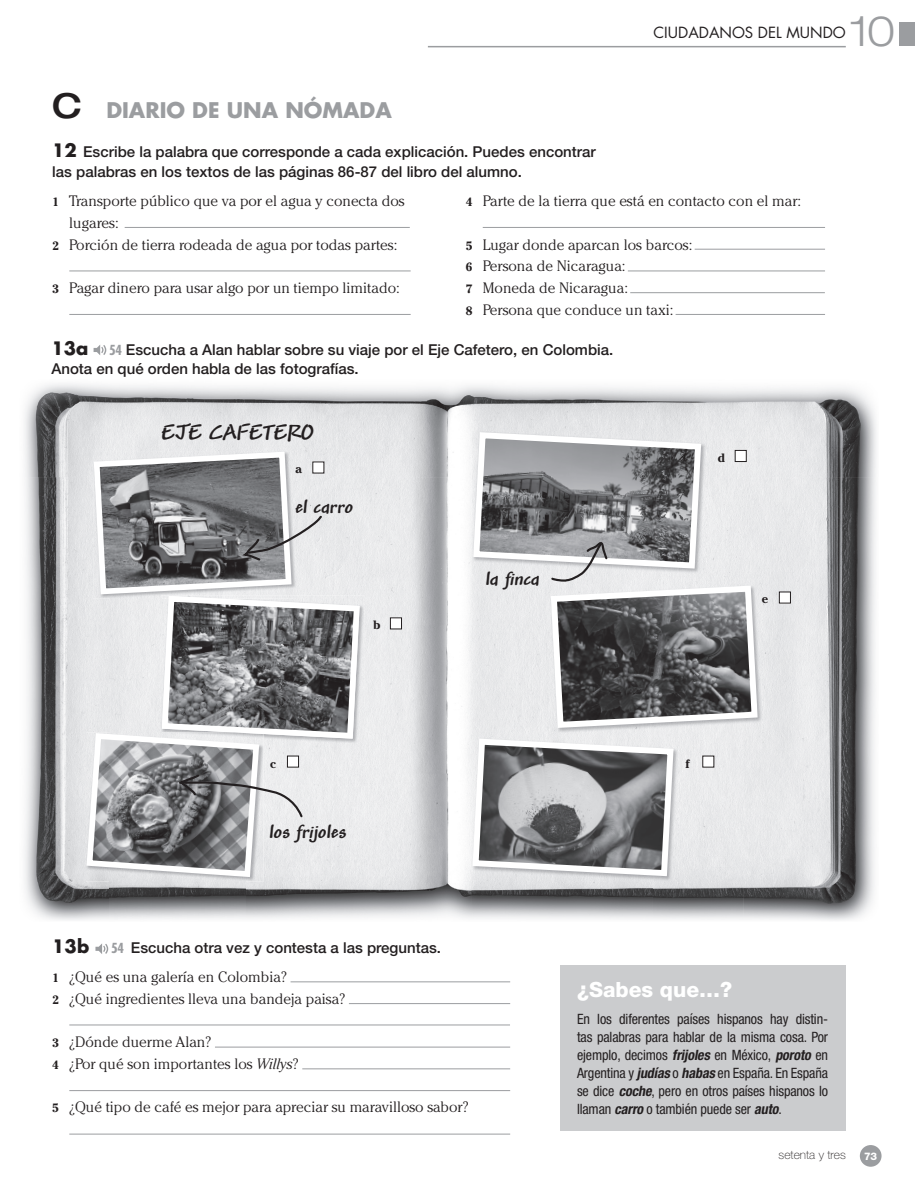
<style>
.page{position:relative;width:915px;height:1190px;background:#fff}
.page>*{position:absolute;margin:0;border:0;box-sizing:border-box;transform-origin:0 0}
.t1{font:300 expanded 42px "Helvetica Neue LT Std";color:#9b9da0}
.t2{font:italic 700 24px "Andy Std";color:#231f20}
.t3{font:700 21px "Futura Std";color:#9b9da0}
.t4{font:800 21px "Helvetica Neue LT Std";color:#fff}
.t5{font:italic 700 19.5px "Andy Std";color:#231f20}
.t6{font:300 15px/21.8px "Cheltenham Std";color:#231f20}
.t7{font:500 15px/19.5px "Helvetica Neue LT Std";color:#231f20}
.t8{font:15px "Futura Std";color:#231f20}
.t9{font:condensed 14.25px/18px "Helvetica Neue LT Std";letter-spacing:-.01em;color:#231f20;text-align:justify}
.t10{font:100 12px "Helvetica Neue LT Std";color:#231f20}
.t11{font:700 12px "Cheltenham Std";color:#231f20}
.t12{font:800 10.5px "Helvetica Neue LT Std";color:#fff}
.s1{font-family:"Helvetica Neue LT Std";font-weight:500;font-stretch:expanded;font-size:34.5px;color:#231f20}
.s2{font-family:"Futura Std";font-weight:700;font-size:18px}
.s3{font-weight:700;font-size:12px}
.s4{font-family:"Futura Std";font-weight:700;font-stretch:condensed;font-size:13.5px;color:#9b9da0}
.s5{font-style:italic}
.s6{font-weight:700;font-style:italic}
</style>
<div class="page">
<hr style="left:428px;top:46px;width:417px;height:1px;background:#9b9da0">
<div style="left:899px;top:22px;width:15px;height:24px;background:#9b9da0"></div>
<div style="left:859px;top:1145px;width:22px;height:22px;background:#9b9da0;border-radius:50%"></div>
<img style="left:24px;top:384px;width:853px;height:93px">
<img style="left:24px;top:477px;width:85px;height:443px">
<img style="left:359px;top:477px;width:110px;height:148px">
<img style="left:760px;top:477px;width:116px;height:148px">
<img style="left:359px;top:625px;width:110px;height:149px">
<img style="left:743px;top:625px;width:132px;height:295px">
<img style="left:245px;top:880px;width:91px;height:39px">
<img style="left:336px;top:774px;width:135px;height:144px">
<img style="left:652px;top:879px;width:91px;height:40px">
<img style="left:109px;top:882px;width:136px;height:37px">
<img style="left:471px;top:881px;width:181px;height:38px">
<img style="left:359px;top:595px;width:5px;height:148px">
<div style="left:390px;top:618px;width:11px;height:11px;background:#fff"></div>
<div style="left:390px;top:617px;width:12px;height:12px;border:1px solid #231f20"></div>
<div style="left:779px;top:592px;width:11px;height:11px;background:#fff"></div>
<svg style="left:469px;top:429px;width:291px;height:450px;background:#aaaaac"></svg>
<svg style="left:83px;top:449px;width:276px;height:431px;background:#ababad"></svg>
<hr style="left:125px;top:227px;width:284px;height:1px;background:#9b9da0">
<hr style="left:69px;top:271px;width:341px;height:1px;background:#9b9da0">
<hr style="left:69px;top:314px;width:341px;height:1px;background:#9b9da0">
<svg style="left:93px;top:345px;width:13px;height:10px"></svg>
<div style="left:560px;top:965px;width:284px;height:166px;background:#cbccce"></div>
<hr style="left:482px;top:227px;width:342px;height:1px;background:#9b9da0">
<hr style="left:694px;top:249px;width:130px;height:1px;background:#9b9da0">
<hr style="left:627px;top:271px;width:197px;height:1px;background:#9b9da0">
<hr style="left:630px;top:292px;width:194px;height:1px;background:#9b9da0">
<hr style="left:675px;top:314px;width:149px;height:1px;background:#9b9da0">
<hr style="left:290px;top:981px;width:220px;height:1px;background:#9b9da0">
<hr style="left:349px;top:1003px;width:161px;height:1px;background:#9b9da0">
<hr style="left:215px;top:1047px;width:295px;height:1px;background:#9b9da0">
<hr style="left:302px;top:1068px;width:208px;height:1px;background:#9b9da0">
<hr style="left:69px;top:1090px;width:441px;height:1px;background:#9b9da0">
<hr style="left:69px;top:1134px;width:441px;height:1px;background:#9b9da0">
<svg style="left:95px;top:943px;width:13px;height:11px"></svg>
<hr style="left:69px;top:1025px;width:441px;height:1px;background:#9b9da0">
<h3 class="t3" style="left:52px;top:99px;width:341px"><span class="s1">C</span> DIARIO DE UNA NÓMADA</h3>
<p class="t7" style="left:52px;top:144px;width:545px"><span class="s2">12</span> Escribe la palabra que corresponde a cada explicación. Puedes encontrar las palabras en los textos de las páginas 86-87 del libro del alumno.</p>
<h1 class="t1" style="left:849px;top:7px;width:47px">10</h1>
<p class="t8" style="left:653px;top:25px;width:194px">CIUDADANOS DEL MUNDO</p>
<p class="t6" style="left:52px;top:192px;width:354px"><span class="s3">1</span> Transporte público que va por el agua y conecta dos</p>
<p class="t6" style="left:69px;top:213px;width:51px">lugares:</p>
<p class="t6" style="left:52px;top:235px;width:346px"><span class="s3">2</span> Porción de tierra rodeada de agua por todas partes:</p>
<p class="t6" style="left:52px;top:279px;width:349px"><span class="s3">3</span> Pagar dinero para usar algo por un tiempo limitado:</p>
<p class="t6" style="left:465px;top:192px;width:337px"><span class="s3">4</span> Parte de la tierra que está en contacto con el mar:</p>
<p class="t6" style="left:465px;top:235px;width:228px"><span class="s3">5</span> Lugar donde aparcan los barcos:<br><span class="s3">6</span> Persona de Nicaragua:<br><span class="s3">7</span> Moneda de Nicaragua:<br><span class="s3">8</span> Persona que conduce un taxi:</p>
<p class="t7" style="left:51px;top:341px;width:563px"><span class="s2">13a</span> <span class="s4">54</span> Escucha a Alan hablar sobre su viaje por el Eje Cafetero, en Colombia.<br>Anota en qué orden habla de las fotografías.</p>
<h2 class="t2" style="left:160px;top:418px;width:154px">EJE CAFETERO</h2>
<p class="t11" style="left:295px;top:465px;width:8px">a</p>
<h3 class="t5" style="left:295px;top:495px;width:59px">el carro</h3>
<p class="t11" style="left:373px;top:621px;width:9px">b</p>
<h3 class="t5" style="left:485px;top:566px;width:55px">la finca</h3>
<p class="t11" style="left:717px;top:453px;width:9px">d</p>
<p class="t11" style="left:761px;top:595px;width:8px">e</p>
<p class="t11" style="left:270px;top:759px;width:7px">c</p>
<h3 class="t5" style="left:269px;top:820px;width:79px">los frijoles</h3>
<p class="t7" style="left:52px;top:940px;width:390px"><span class="s2">13b</span> <span class="s4">54</span> Escucha otra vez y contesta a las preguntas.</p>
<p class="t6" style="left:52px;top:967px;width:294px"><span class="s3">1</span> ¿Qué es una galería en Colombia?<br><span class="s3">2</span> ¿Qué ingredientes lleva una bandeja paisa?</p>
<p class="t6" style="left:52px;top:1033px;width:248px"><span class="s3">3</span> ¿Dónde duerme Alan?<br><span class="s3">4</span> ¿Por qué son importantes los <span class="s5">Willys</span>?</p>
<p class="t6" style="left:52px;top:1098px;width:417px"><span class="s3">5</span> ¿Qué tipo de café es mejor para apreciar su maravilloso sabor?</p>
<p class="t11" style="left:685px;top:759px;width:6px">f</p>
<h3 class="t4" style="left:577px;top:982px;width:157px">¿Sabes que…?</h3>
<p class="t9" style="left:577px;top:1012px;width:252px">En los diferentes países hispanos hay distin&shy;tas palabras para hablar de la misma cosa. Por ejemplo, decimos <span class="s6">frijoles</span> en México, <span class="s6">poroto</span> en Argentina y <span class="s6">judías</span> o <span class="s6">habas</span> en España. En España se dice <span class="s6">coche</span>, pero en otros países hispanos lo llaman <span class="s6">carro</span> o también puede ser <span class="s6">auto</span>.</p>
<p class="t10" style="left:778px;top:1148px;width:69px">setenta y tres</p>
<p class="t12" style="left:863px;top:1152px;width:15px">73</p>
</div>
